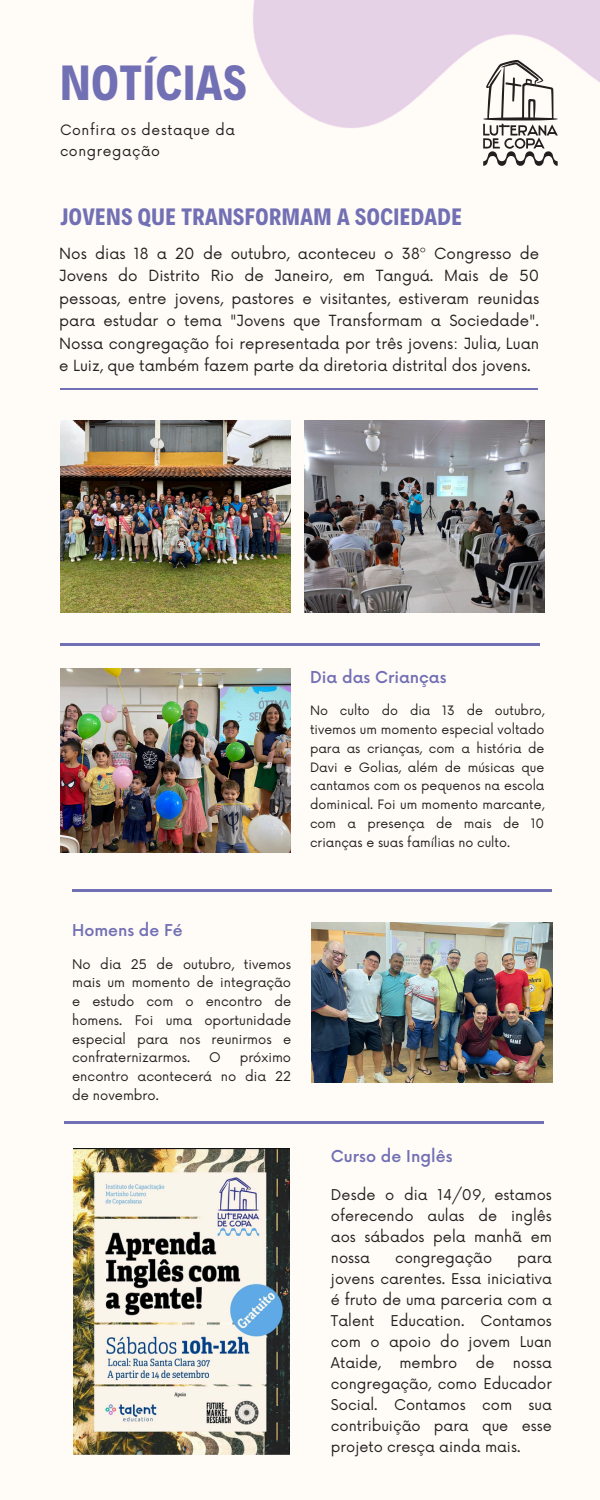
<style>
.page{position:relative;width:600px;height:1500px;background:#fffbf7}
.page>*{position:absolute;margin:0;border:0;box-sizing:border-box;transform-origin:0 0}
.t1{font:700 50px "Decalotype";letter-spacing:.02em;color:#7270b4}
.t2{font:700 24px "Decalotype";letter-spacing:.02em;color:#7270b4}
.t3{font:500 16px "Now";color:#7270b4}
.t4{font:500 15.9px "Now";color:#7270b4}
.t5{font:15px/22.5px "Now";color:#21201e;text-align:justify}
.t6{font:14.5px/21px "Now";color:#21201e;text-align:justify}
.t7{font:14px/21px "Now";letter-spacing:.045em;color:#21201e}
.t8{font:13px/18.8px "Now";color:#21201e;text-align:justify}
.t9{font:12.6px/18.8px "Now";color:#21201e;text-align:justify}
</style>
<div class="page">
<img style="left:253px;top:0;width:347px;height:464px">
<hr style="left:60px;top:388px;width:478px;height:2px;background:#7270b4">
<img style="left:304px;top:420px;width:240px;height:192px">
<img style="left:60px;top:420px;width:231px;height:192px">
<hr style="left:60px;top:643px;width:480px;height:3px;background:#7270b4">
<hr style="left:64px;top:1121px;width:480px;height:2px;background:#7270b4">
<svg style="left:483px;top:60px;width:74px;height:106px"></svg>
<img style="left:60px;top:669px;width:231px;height:184px">
<hr style="left:72px;top:889px;width:480px;height:3px;background:#7270b4">
<img style="left:312px;top:922px;width:240px;height:161px">
<img style="left:74px;top:1148px;width:216px;height:306px">
<p class="t1" style="left:60px;top:49px;width:188px">NOTÍCIAS</p>
<h3 class="t7" style="left:60px;top:120px;width:176px">Confira os destaque da congregação</h3>
<h3 class="t2" style="left:60px;top:200px;width:403px">JOVENS QUE TRANSFORMAM A SOCIEDADE</h3>
<p class="t5" style="left:59px;top:243px;width:481px">Nos dias 18 a 20 de outubro, aconteceu o 38º Congresso de Jovens do Distrito Rio de Janeiro, em Tanguá. Mais de 50 pessoas, entre jovens, pastores e visitantes, estiveram reunidas para estudar o tema "Jovens que Transformam a Sociedade".<br>Nossa congregação foi representada por três jovens: Julia, Luan e Luiz, que também fazem parte da diretoria distrital dos jovens.</p>
<p class="t3" style="left:310px;top:669px;width:138px">Dia das Crianças</p>
<p class="t9" style="left:310px;top:702px;width:236px">No culto do dia 13 de outubro, tivemos um momento especial voltado para as crianças, com a história de Davi e Golias, além de músicas que cantamos com os pequenos na escola dominical. Foi um momento marcante, com a presença de mais de 10 crianças e suas famílias no culto.</p>
<p class="t4" style="left:72px;top:922px;width:112px">Homens de Fé</p>
<p class="t8" style="left:72px;top:955px;width:221px">No dia 25 de outubro, tivemos mais um momento de integração e estudo com o encontro de homens. Foi uma oportunidade especial para nos reunirmos e confraternizarmos.</p>
<p class="t8" style="left:209px;top:1049px;width:13px">O</p>
<p class="t8" style="left:72px;top:1049px;width:221px;text-indent:168px">próximo encontro acontecerá no dia 22 de novembro.</p>
<p class="t3" style="left:331px;top:1148px;width:123px">Curso de Inglês</p>
<h3 class="t6" style="left:331px;top:1185px;width:223px">Desde o dia 14/09, estamos oferecendo aulas de inglês aos sábados pela manhã em nossa</h3>
<h3 class="t6" style="left:395px;top:1248px;width:99px">congregação</h3>
<h3 class="t6" style="left:331px;top:1248px;width:223px;text-indent:186px">para jovens carentes. Essa iniciativa é fruto de uma parceria com a Talent Education. Contamos com o apoio do jovem Luan Ataide,</h3>
<h3 class="t6" style="left:399px;top:1353px;width:59px">membro</h3>
<h3 class="t6" style="left:476px;top:1353px;width:20px">de</h3>
<h3 class="t6" style="left:331px;top:1353px;width:223px;text-indent:182px">nossa congregação, como Educador Social. Contamos com sua contribuição para que esse projeto cresça ainda mais.</h3>
</div>
